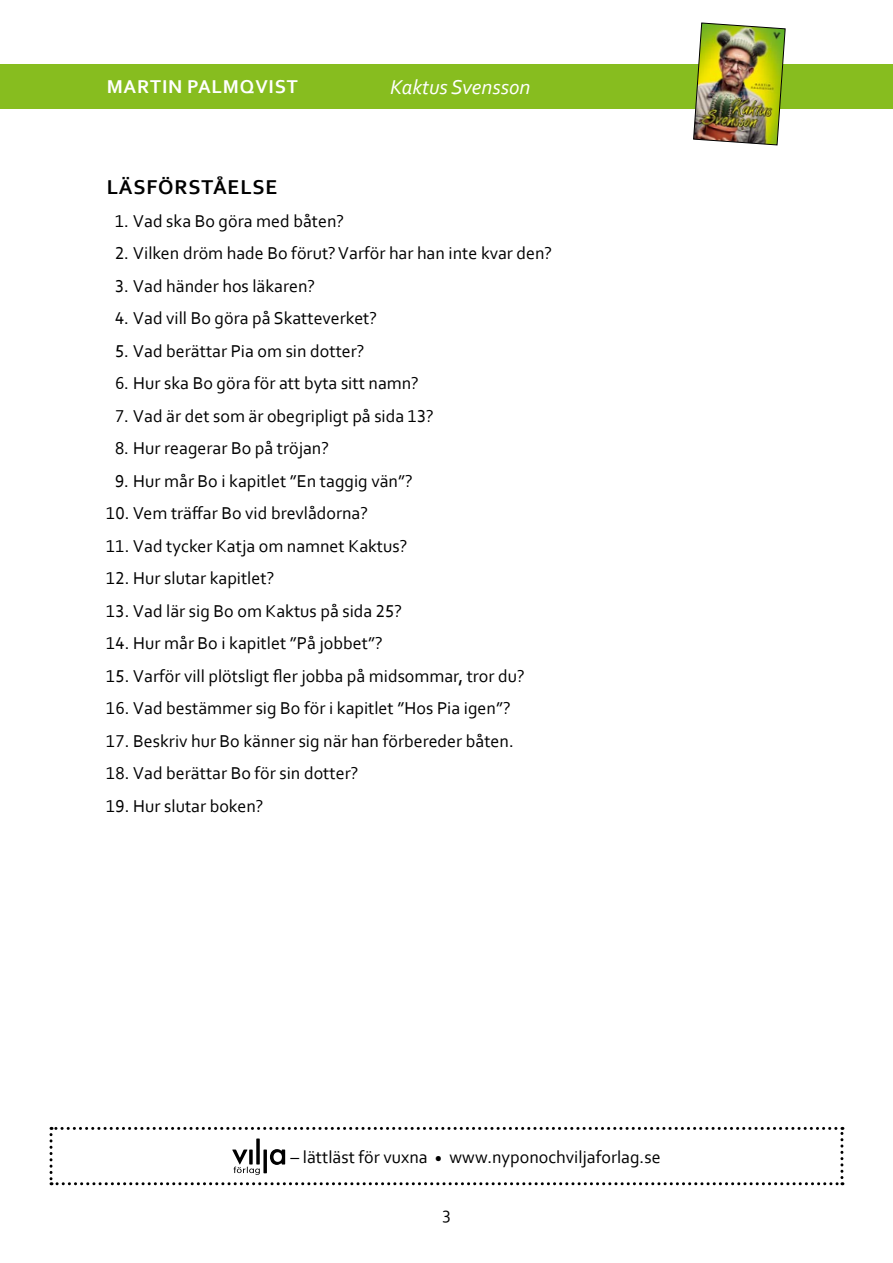
<style>
.page{position:relative;width:893px;height:1263px;background:#fff}
.page>*{position:absolute;margin:0;border:0;box-sizing:border-box;transform-origin:0 0}
.t1{font:italic 21px "Corbel";color:#fff}
.t2{font:700 21px "Corbel";letter-spacing:.04em;color:#000}
.t3{font:700 19.5px "Corbel";letter-spacing:.04em;color:#fff}
.t4{font:18px "Corbel";color:#000}
</style>
<div class="page">
<div style="left:0;top:64px;width:893px;height:44px;background:#87bd1f"></div>
<img style="left:693px;top:23px;width:92px;height:122px">
<svg style="left:50px;top:1127px;width:793px;height:58px"></svg>
<p class="t3" style="left:107px;top:75px;width:193px">MARTIN PALMQVIST</p>
<p class="t1" style="left:390px;top:74px;width:142px">Kaktus Svensson</p>
<p class="t2" style="left:107px;top:174px;width:172px">LÄSFÖRSTÅELSE</p>
<p class="t4" style="left:115px;top:210px;width:231px">1. Vad ska Bo göra med båten?</p>
<p class="t4" style="left:115px;top:242px;width:439px">2. Vilken dröm hade Bo förut? Varför har han inte kvar den?</p>
<p class="t4" style="left:115px;top:275px;width:202px">3. Vad händer hos läkaren?</p>
<p class="t4" style="left:115px;top:307px;width:264px">4. Vad vill Bo göra på Skatteverket?</p>
<p class="t4" style="left:115px;top:340px;width:251px">5. Vad berättar Pia om sin dotter?</p>
<p class="t4" style="left:115px;top:372px;width:305px">6. Hur ska Bo göra för att byta sitt namn?</p>
<p class="t4" style="left:115px;top:405px;width:320px">7. Vad är det som är obegripligt på sida 13?</p>
<p class="t4" style="left:115px;top:437px;width:216px">8. Hur reagerar Bo på tröjan?</p>
<p class="t4" style="left:115px;top:470px;width:299px">9. Hur mår Bo i kapitlet ”En taggig vän”?</p>
<p class="t4" style="left:106px;top:502px;width:263px">10. Vem träffar Bo vid brevlådorna?</p>
<p class="t4" style="left:106px;top:535px;width:303px">11. Vad tycker Katja om namnet Kaktus?</p>
<p class="t4" style="left:106px;top:567px;width:170px">12. Hur slutar kapitlet?</p>
<p class="t4" style="left:106px;top:600px;width:297px">13. Vad lär sig Bo om Kaktus på sida 25?</p>
<p class="t4" style="left:106px;top:632px;width:278px">14. Hur mår Bo i kapitlet ”På jobbet”?</p>
<p class="t4" style="left:106px;top:665px;width:420px">15. Varför vill plötsligt fler jobba på midsommar, tror du?</p>
<p class="t4" style="left:106px;top:697px;width:406px">16. Vad bestämmer sig Bo för i kapitlet ”Hos Pia igen”?</p>
<p class="t4" style="left:106px;top:730px;width:409px">17. Beskriv hur Bo känner sig när han förbereder båten.</p>
<p class="t4" style="left:106px;top:762px;width:254px">18. Vad berättar Bo för sin dotter?</p>
<p class="t4" style="left:106px;top:795px;width:159px">19. Hur slutar boken?</p>
<p class="t4" style="left:291px;top:1146px;width:372px">– lättläst för vuxna <sub>•</sub> www.nyponochviljaforlag.se</p>
<p class="t4" style="left:442px;top:1202px;width:10px">3</p>
</div>
